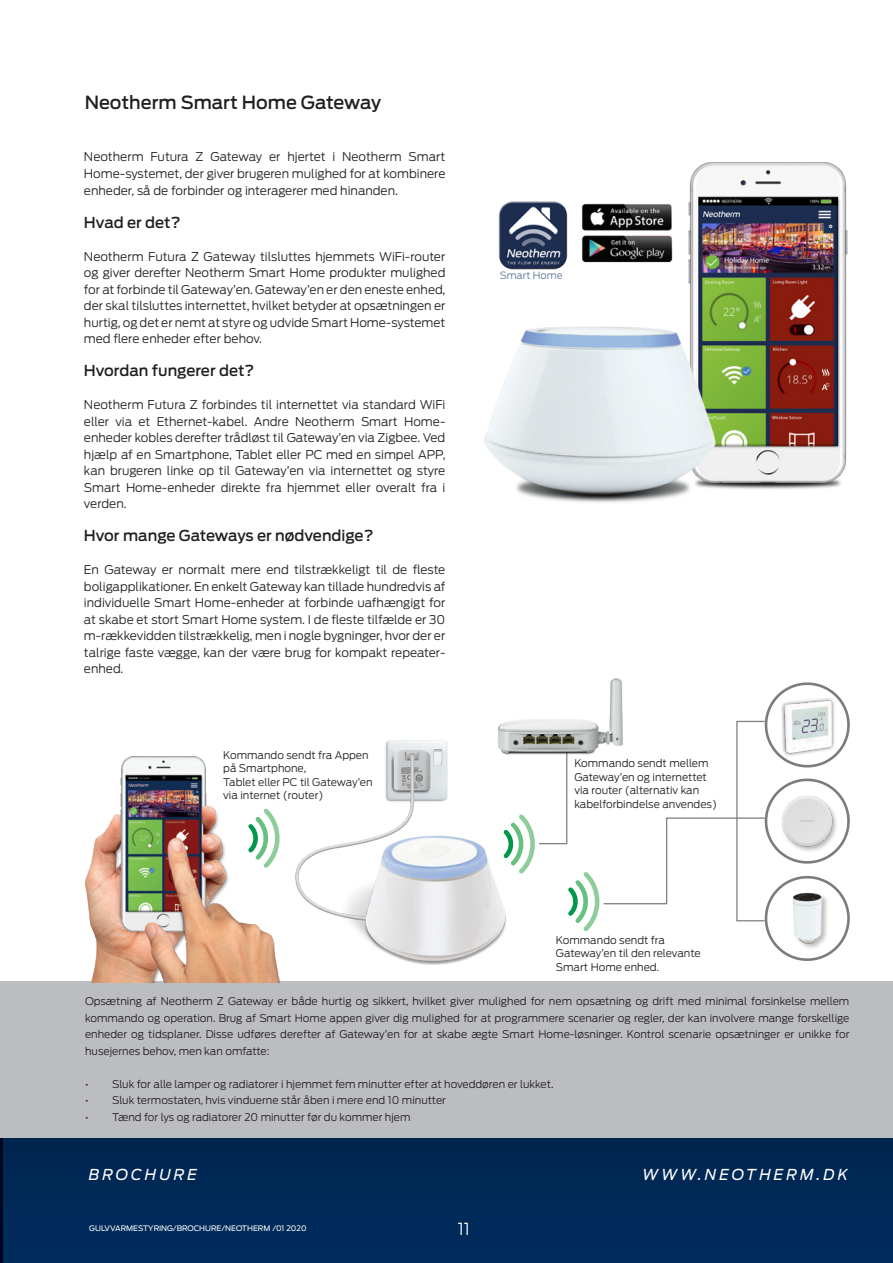
<style>
.page{position:relative;width:893px;height:1263px;background:#fff}
.page>*{position:absolute;margin:0;border:0;box-sizing:border-box;transform-origin:0 0}
.t1{font:500 18px "Antenna";color:#231f20}
.t2{font:300 16.5px "Antenna";color:#fff}
.t3{font:500 15px "Antenna";color:#231f20}
.t4{font:italic 15px "Antenna";letter-spacing:.2em;color:#fff}
.t5{font:300 12px/16.5px "Antenna";color:#231f20;text-align:justify}
.t6{font:300 10.5px/13.5px "Antenna";color:#231f20}
.text_15_pt{font:300 9.9px "Antenna";color:#5d7696}
.t7{font:7.5px "Antenna";color:#fff}
</style>
<div class="page">
<div style="left:0;top:1137px;width:893px;height:126px;background:#002957"></div>
<img style="left:295px;top:678px;width:328px;height:287px">
<div style="left:0;top:981px;width:893px;height:156px;background:#bcbdc0"></div>
<img style="left:688px;top:162px;width:160px;height:327px">
<img style="left:484px;top:316px;width:257px;height:187px">
<img style="left:778px;top:698px;width:65px;height:66px">
<img style="left:774px;top:786px;width:65px;height:70px">
<img style="left:782px;top:881px;width:65px;height:67px">
<img style="left:85px;top:757px;width:195px;height:226px">
<svg style="left:242px;top:808px;width:38px;height:61px"></svg>
<svg style="left:497px;top:720px;width:269px;height:212px"></svg>
<div style="left:765px;top:682px;width:85px;height:85px;border:3px solid #7a7c7f;border-radius:50%"></div>
<div style="left:765px;top:778px;width:85px;height:86px;border:3px solid #7a7c7f;border-radius:50%"></div>
<div style="left:765px;top:876px;width:85px;height:85px;border:3px solid #7a7c7f;border-radius:50%"></div>
<img style="left:582px;top:203px;width:91px;height:60px">
<img style="left:498px;top:201px;width:70px;height:69px">
<p class="t1" style="left:85px;top:92px;width:298px">Neotherm Smart Home Gateway</p>
<p class="t5" style="left:84px;top:149px;width:363px">Neotherm Futura Z Gateway er hjertet i Neotherm Smart Home-systemet, der giver brugeren mulighed for at kombinere enheder, så de forbinder og interagerer med hinanden.</p>
<p class="t3" style="left:84px;top:213px;width:98px">Hvad er det?</p>
<p class="t5" style="left:84px;top:248px;width:363px">Neotherm Futura Z Gateway tilsluttes hjemmets WiFi-router og giver derefter Neotherm Smart Home produkter mulighed for at forbinde til Gateway’en. Gateway’en er den eneste enhed, der skal tilsluttes internettet, hvilket betyder at opsætningen er hurtig, og det er nemt at styre og udvide Smart Home-systemet med flere enheder efter behov.</p>
<p class="t3" style="left:84px;top:362px;width:172px">Hvordan fungerer det?</p>
<p class="t5" style="left:84px;top:396px;width:363px">Neotherm Futura Z forbindes til internettet via standard WiFi eller via et Ethernet-kabel. Andre Neotherm Smart Home&shy;enheder kobles derefter trådløst til Gateway’en via Zigbee. Ved hjælp af en Smartphone, Tablet eller PC med en simpel APP, kan brugeren linke op til Gateway’en via internettet og styre Smart Home-enheder direkte fra hjemmet eller overalt fra i verden.</p>
<p class="t3" style="left:84px;top:527px;width:291px">Hvor mange Gateways er nødvendige?</p>
<p class="t5" style="left:84px;top:561px;width:363px">En Gateway er normalt mere end tilstrækkeligt til de fleste boligapplikationer. En enkelt Gateway kan tillade hundredvis af individuelle Smart Home-enheder at forbinde uafhængigt for at skabe et stort Smart Home system. I de fleste tilfælde er 30 m-rækkevidden tilstrækkelig, men i nogle bygninger, hvor der er talrige faste vægge, kan der være brug for kompakt repeater&shy;enhed.</p>
<p class="t6" style="left:223px;top:748px;width:147px">Kommando sendt fra Appen på Smartphone,</p>
<p class="t6" style="left:223px;top:775px;width:151px">Tablet eller PC til Gateway’en via internet (router)</p>
<p class="text_15_pt" style="left:500px;top:270px;width:64px">Smart Home</p>
<p class="t6" style="left:574px;top:757px;width:136px">Kommando sendt mellem<br>Gateway’en og internettet</p>
<p class="t6" style="left:574px;top:784px;width:144px">via router (alternativ kan kabelforbindelse anvendes)</p>
<p class="t6" style="left:556px;top:933px;width:146px">Kommando sendt fra<br>Gateway’en til den relevante<br>Smart Home enhed.</p>
<p class="t6" style="left:85px;top:993px;width:766px;line-height:16.5px;text-align:justify">Opsætning af Neotherm Z Gateway er både hurtig og sikkert, hvilket giver mulighed for nem opsætning og drift med minimal forsinkelse mellem kommando og operation. Brug af Smart Home appen giver dig mulighed for at programmere scenarier og regler, der kan involvere mange forskellige enheder og tidsplaner. Disse udføres derefter af Gateway’en for at skabe ægte Smart Home-løsninger. Kontrol scenarie opsætninger er unikke for husejernes behov, men kan omfatte:</p>
<p class="t6" style="left:85px;top:1077px;width:470px">• Sluk for alle lamper og radiatorer i hjemmet fem minutter efter at hoveddøren er lukket.</p>
<p class="t6" style="left:85px;top:1094px;width:362px">• Sluk termostaten, hvis vinduerne står åben i mere end 10 minutter</p>
<p class="t6" style="left:85px;top:1110px;width:327px">• Tænd for lys og radiatorer 20 minutter før du kommer hjem</p>
<p class="t4" style="left:89px;top:1166px;width:110px">BROCHURE</p>
<p class="t4" style="left:642px;top:1166px;width:207px">WWW.NEOTHERM.DK</p>
<p class="t7" style="left:89px;top:1224px;width:219px">GULVVARMESTYRING/BROCHURE/NEOTHERM /01 2020</p>
<h2 class="t2" style="left:458px;top:1219px;width:14px">11</h2>
</div>
